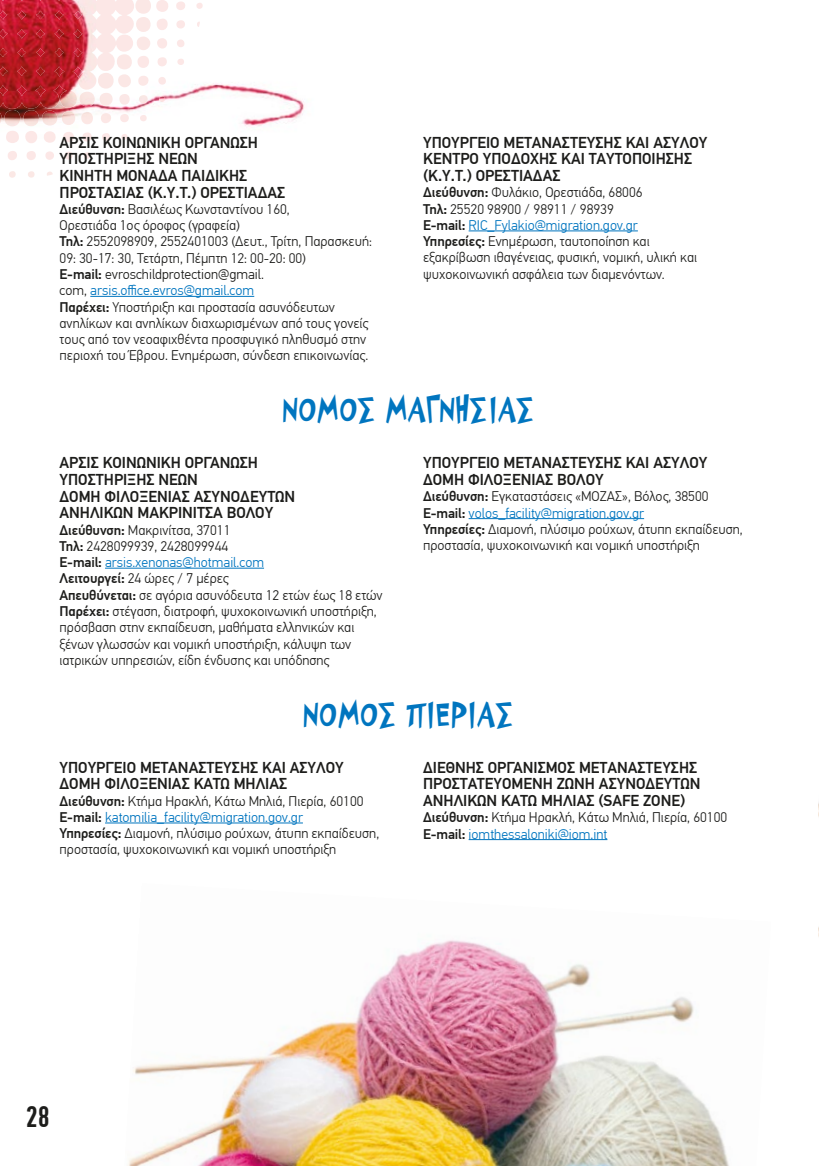
<style>
.page{position:relative;width:819px;height:1166px;background:#fff}
.page>*{position:absolute;margin:0;border:0;box-sizing:border-box;transform-origin:0 0}
.small_section{font:700 36.75px "HN Cosmonut";letter-spacing:-.01em;color:#0075bf}
.t1{font:500 29.75px "PF Din Text Comp Pro";color:#1d1d1b}
.τίτλος_κέντρου{font:500 15.75px/16.6px "PF Din Text Pro";color:#1d1d1b}
.Πληροφορίες{font:300 14px/16.3px "PF Din Text Pro";color:#1d1d1b}
.Πληροφορίες-2{font:300 14px "PF Din Text Pro";color:#0075bf}
.s1{font-weight:500}
.s2{color:#0075bf}
.s3{font-weight:500;color:#1d1d1b}
</style>
<div class="page">
<svg style="left:9px;top:171px;width:7px;height:7px"></svg>
<svg style="left:28px;top:171px;width:7px;height:7px"></svg>
<svg style="left:47px;top:172px;width:6px;height:4px"></svg>
<img style="left:0;top:36px;width:304px;height:120px">
<img style="left:0;top:0;width:138px;height:109px">
<img style="left:135px;top:0;width:16px;height:14px">
<img style="left:156px;top:0;width:12px;height:12px">
<svg style="left:176px;top:1px;width:9px;height:9px"></svg>
<svg style="left:196px;top:3px;width:7px;height:6px"></svg>
<img style="left:133px;top:17px;width:18px;height:15px">
<img style="left:157px;top:19px;width:11px;height:11px">
<svg style="left:176px;top:20px;width:9px;height:9px"></svg>
<svg style="left:197px;top:22px;width:3px;height:5px"></svg>
<img style="left:133px;top:37px;width:17px;height:13px">
<img style="left:154px;top:38px;width:15px;height:11px">
<svg style="left:175px;top:39px;width:11px;height:8px"></svg>
<img style="left:117px;top:54px;width:18px;height:15px">
<img style="left:135px;top:56px;width:14px;height:12px">
<svg style="left:157px;top:57px;width:10px;height:9px"></svg>
<svg style="left:177px;top:59px;width:7px;height:6px"></svg>
<img style="left:98px;top:73px;width:18px;height:16px">
<img style="left:115px;top:74px;width:19px;height:13px">
<svg style="left:138px;top:76px;width:11px;height:10px"></svg>
<svg style="left:157px;top:77px;width:11px;height:8px"></svg>
<img style="left:79px;top:92px;width:16px;height:15px">
<img style="left:97px;top:93px;width:17px;height:13px">
<svg style="left:117px;top:94px;width:13px;height:11px"></svg>
<svg style="left:139px;top:95px;width:9px;height:8px"></svg>
<svg style="left:159px;top:96px;width:6px;height:6px"></svg>
<img style="left:1px;top:110px;width:20px;height:16px">
<img style="left:21px;top:110px;width:18px;height:16px">
<img style="left:42px;top:111px;width:15px;height:15px">
<img style="left:59px;top:111px;width:36px;height:14px">
<svg style="left:100px;top:113px;width:12px;height:10px"></svg>
<svg style="left:120px;top:114px;width:9px;height:8px"></svg>
<svg style="left:140px;top:115px;width:7px;height:6px"></svg>
<svg style="left:0;top:131px;width:2px;height:12px"></svg>
<img style="left:5px;top:131px;width:34px;height:12px">
<img style="left:43px;top:131px;width:14px;height:12px">
<svg style="left:63px;top:132px;width:11px;height:10px"></svg>
<svg style="left:82px;top:132px;width:10px;height:10px"></svg>
<svg style="left:102px;top:133px;width:8px;height:8px"></svg>
<svg style="left:121px;top:134px;width:9px;height:6px"></svg>
<svg style="left:8px;top:151px;width:9px;height:9px"></svg>
<svg style="left:27px;top:151px;width:9px;height:9px"></svg>
<svg style="left:45px;top:151px;width:9px;height:9px"></svg>
<svg style="left:65px;top:152px;width:8px;height:8px"></svg>
<svg style="left:84px;top:152px;width:7px;height:7px"></svg>
<hr style="left:90px;top:296px;width:164px;height:1px;background:#0075bf">
<hr style="left:468px;top:231px;width:169px;height:1px;background:#0075bf">
<hr style="left:105px;top:568px;width:159px;height:1px;background:#0075bf">
<hr style="left:468px;top:518px;width:176px;height:1px;background:#0075bf">
<hr style="left:105px;top:822px;width:198px;height:1px;background:#0075bf">
<hr style="left:468px;top:839px;width:139px;height:1px;background:#0075bf">
<img style="left:818px;top:802px;width:1px;height:135px">
<img style="left:128px;top:940px;width:601px;height:226px">
<p class="τίτλος_κέντρου" style="left:60px;top:134px;width:227px">ΑΡΣΙΣ ΚΟΙΝΩΝΙΚΗ ΟΡΓΑΝΩΣΗ<br>ΥΠΟΣΤΗΡΙΞΗΣ ΝΕΩΝ<br>ΚΙΝΗΤΗ ΜΟΝΑΔΑ ΠΑΙΔΙΚΗΣ<br>ΠΡΟΣΤΑΣΙΑΣ (Κ.Υ.Τ.) ΟΡΕΣΤΙΑΔΑΣ</p>
<p class="Πληροφορίες" style="left:60px;top:201px;width:232px"><span class="s1">Διεύθυνση:</span> Βασιλέως Κωνσταντίνου 160,<br>Ορεστιάδα 1ος όροφος (γραφεία)</p>
<p class="Πληροφορίες" style="left:60px;top:234px;width:314px"><span class="s1">Τηλ:</span> 2552098909, 2552401003 (Δευτ., Τρίτη, Παρασκευή:<br>09: 30-17: 30, Τετάρτη, Πέμπτη 12: 00-20: 00)</p>
<p class="Πληροφορίες" style="left:60px;top:266px;width:206px"><span class="s1">E-mail:</span> evroschildprotection@gmail. com, <span class="s2">arsis.office.evros@gmail.com</span></p>
<p class="Πληροφορίες" style="left:60px;top:299px;width:310px"><span class="s1">Παρέχει:</span> Υποστήριξη και προστασία ασυνόδευτων ανηλίκων και ανηλίκων διαχωρισμένων από τους γονείς τους από τον νεοαφιχθέντα προσφυγικό πληθυσμό στην περιοχή του Έβρου. Ενημέρωση, σύνδεση επικοινωνίας.</p>
<p class="τίτλος_κέντρου" style="left:423px;top:134px;width:286px">ΥΠΟΥΡΓΕΙΟ ΜΕΤΑΝΑΣΤΕΥΣΗΣ ΚΑΙ ΑΣΥΛΟΥ<br>ΚΕΝΤΡΟ ΥΠΟΔΟΧΗΣ ΚΑΙ ΤΑΥΤΟΠΟΙΗΣΗΣ (Κ.Υ.Τ.) ΟΡΕΣΤΙΑΔΑΣ</p>
<p class="Πληροφορίες" style="left:423px;top:185px;width:221px"><span class="s1">Διεύθυνση:</span> Φυλάκιο, Ορεστιάδα, 68006</p>
<p class="Πληροφορίες" style="left:423px;top:201px;width:192px"><span class="s1">Τηλ:</span> 25520 98900 / 98911 / 98939</p>
<p class="Πληροφορίες-2" style="left:423px;top:217px;width:216px"><span class="s3">E-mail:</span> RIC_Fylakio@migration.gov.gr</p>
<p class="Πληροφορίες" style="left:423px;top:233px;width:275px"><span class="s1">Υπηρεσίες:</span> Ενημέρωση, ταυτοποίηση και εξακρίβωση ιθαγένειας, φυσική, νομική, υλική και ψυχοκοινωνική ασφάλεια των διαμενόντων.</p>
<p class="small_section" style="left:282px;top:389px;width:254px">ΝΟΜΟΣ ΜΑΓΝΗΣΙΑΣ</p>
<p class="τίτλος_κέντρου" style="left:60px;top:455px;width:237px">ΑΡΣΙΣ ΚΟΙΝΩΝΙΚΗ ΟΡΓΑΝΩΣΗ<br>ΥΠΟΣΤΗΡΙΞΗΣ ΝΕΩΝ<br>ΔΟΜΗ ΦΙΛΟΞΕΝΙΑΣ ΑΣΥΝΟΔΕΥΤΩΝ<br>ΑΝΗΛΙΚΩΝ ΜΑΚΡΙΝΙΤΣΑ ΒΟΛΟΥ</p>
<p class="Πληροφορίες" style="left:60px;top:522px;width:172px"><span class="s1">Διεύθυνση:</span> Μακρινίτσα, 37011</p>
<p class="Πληροφορίες" style="left:60px;top:538px;width:170px"><span class="s1">Τηλ:</span> 2428099939, 2428099944</p>
<p class="Πληροφορίες-2" style="left:60px;top:554px;width:206px"><span class="s3">E-mail:</span> arsis.xenonas@hotmail.com</p>
<p class="Πληροφορίες" style="left:60px;top:571px;width:171px"><span class="s1">Λειτουργεί:</span> 24 ώρες / 7 μέρες</p>
<p class="Πληροφορίες" style="left:60px;top:587px;width:324px"><span class="s1">Απευθύνεται:</span> σε αγόρια ασυνόδευτα 12 ετών έως 18 ετών</p>
<p class="Πληροφορίες" style="left:60px;top:603px;width:319px"><span class="s1">Παρέχει:</span> στέγαση, διατροφή, ψυχοκοινωνική υποστήριξη, πρόσβαση στην εκπαίδευση, μαθήματα ελληνικών και ξένων γλωσσών και νομική υποστήριξη, κάλυψη των ιατρικών υπηρεσιών, είδη ένδυσης και υπόδησης</p>
<p class="τίτλος_κέντρου" style="left:423px;top:455px;width:286px">ΥΠΟΥΡΓΕΙΟ ΜΕΤΑΝΑΣΤΕΥΣΗΣ ΚΑΙ ΑΣΥΛΟΥ<br>ΔΟΜΉ ΦΙΛΟΞΕΝΊΑΣ ΒΌΛΟΥ</p>
<p class="Πληροφορίες" style="left:423px;top:488px;width:287px"><span class="s1">Διεύθυνση:</span> Εγκαταστάσεις «ΜΟΖΑΣ», Βόλος, 38500</p>
<p class="Πληροφορίες-2" style="left:423px;top:505px;width:222px"><span class="s3">E-mail:</span> volos_facility@migration.gov.gr</p>
<p class="Πληροφορίες" style="left:423px;top:521px;width:321px"><span class="s1">Υπηρεσίες:</span> Διαμονή, πλύσιμο ρούχων, άτυπη εκπαίδευση, προστασία, ψυχοκοινωνική και νομική υποστήριξη</p>
<p class="small_section" style="left:302px;top:694px;width:213px">ΝΟΜΟΣ ΠΙΕΡΙΑΣ</p>
<p class="τίτλος_κέντρου" style="left:60px;top:759px;width:286px">ΥΠΟΥΡΓΕΙΟ ΜΕΤΑΝΑΣΤΕΥΣΗΣ ΚΑΙ ΑΣΥΛΟΥ<br>ΔΟΜΉ ΦΙΛΟΞΕΝΊΑΣ ΚΆΤΩ ΜΗΛΙΆΣ</p>
<p class="Πληροφορίες" style="left:60px;top:793px;width:305px"><span class="s1">Διεύθυνση:</span> Κτήμα Ηρακλή, Κάτω Μηλιά, Πιερία, 60100</p>
<p class="Πληροφορίες-2" style="left:60px;top:809px;width:245px"><span class="s3">E-mail:</span> katomilia_facility@migration.gov.gr</p>
<p class="Πληροφορίες" style="left:60px;top:825px;width:321px"><span class="s1">Υπηρεσίες:</span> Διαμονή, πλύσιμο ρούχων, άτυπη εκπαίδευση, προστασία, ψυχοκοινωνική και νομική υποστήριξη</p>
<p class="τίτλος_κέντρου" style="left:423px;top:759px;width:279px">ΔΙΕΘΝΗΣ ΟΡΓΑΝΙΣΜΟΣ ΜΕΤΑΝΑΣΤΕΥΣΗΣ<br>ΠΡΟΣΤΑΤΕΥΟΜΕΝΗ ΖΩΝΗ ΑΣΥΝΟΔΕΥΤΩΝ<br>ΑΝΗΛΙΚΩΝ ΚΑΤΩ ΜΗΛΙΑΣ (SAFE ZONE)</p>
<p class="Πληροφορίες" style="left:423px;top:809px;width:305px"><span class="s1">Διεύθυνση:</span> Κτήμα Ηρακλή, Κάτω Μηλιά, Πιερία, 60100</p>
<p class="Πληροφορίες-2" style="left:423px;top:826px;width:186px"><span class="s3">E-mail:</span> iomthessaloniki@iom.int</p>
<h2 class="t1" style="left:26px;top:1099px;width:26px">28</h2>
</div>
